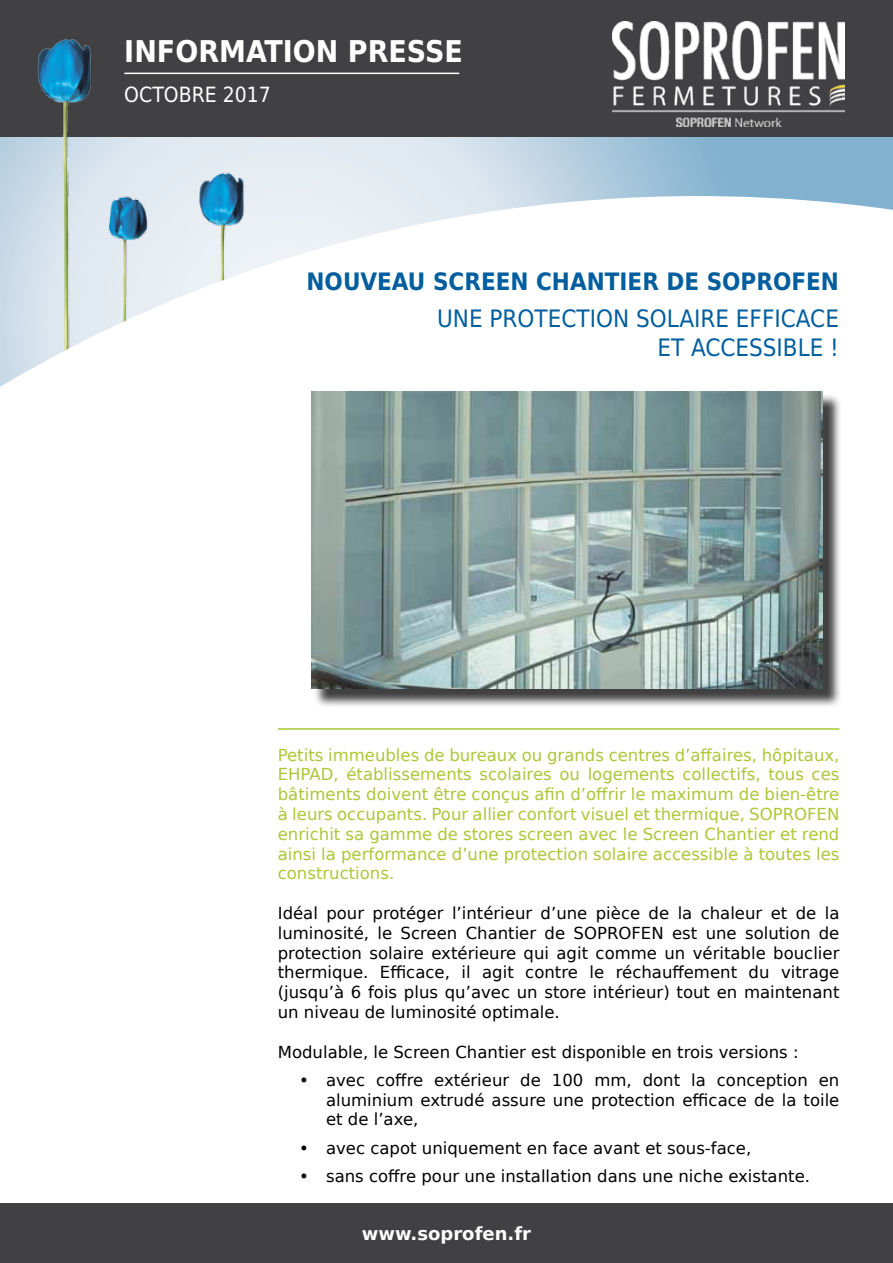
<style>
.page{position:relative;width:893px;height:1263px;background:#fff}
.page>*{position:absolute;margin:0;border:0;box-sizing:border-box;transform-origin:0 0}
.t1{font:700 30px "DejaVu Sans Condensed";color:#fff}
.t2{font:24px/28.8px "DejaVu Sans Condensed";color:#005e9e}
.t3{font:700 24px "DejaVu Sans Condensed";color:#005e9e}
.t4{font:21px "DejaVu Sans Condensed";color:#fff}
.t5{font:700 18px "DejaVu Sans";color:#fff}
.t6{font:16.5px/19.8px "DejaVu Sans";color:#000;text-align:justify}
.t7{font:16.5px/19.8px "DejaVu Sans";color:#abc737;text-align:justify}
</style>
<div class="page">
<svg style="left:0;top:136px;width:893px;height:251px"></svg>
<div style="left:0;top:1203px;width:893px;height:60px;background:#414042"></div>
<div style="left:0;top:0;width:893px;height:136px;background:#414042"></div>
<img style="left:13px;top:39px;width:214px;height:340px">
<hr style="left:124px;top:73px;width:335px;height:1px;background:#fff">
<img style="left:99px;top:146px;width:175px;height:187px">
<hr style="left:278px;top:728px;width:561px;height:2px;background:#abc737">
<img style="left:612px;top:22px;width:232px;height:104px">
<div style="left:314px;top:393px;width:528px;height:315px;background:#000;opacity:.75"></div>
<img style="left:311px;top:391px;width:512px;height:298px">
<h1 class="t1" style="left:124px;top:26px;width:340px">INFORMATION PRESSE</h1>
<p class="t4" style="left:124px;top:77px;width:148px">OCTOBRE 2017</p>
<h2 class="t3" style="left:307px;top:261px;width:174px">NOUVEAU SCREEN</h2>
<h2 class="t3" style="left:536px;top:261px;width:50px">CHANTIER</h2>
<h2 class="t3" style="left:666px;top:261px;width:58px">DE SOPROFEN</h2>
<h2 class="t2" style="left:657px;top:303px;width:131px;text-indent:-220px">UNE PROTECTION SOLAIRE EFFICACE<br>ET ACCESSIBLE</h2>
<h2 class="t2" style="left:830px;top:332px;width:10px">!</h2>
<p class="t7" style="left:278px;top:744px;width:563px">Petits immeubles de bureaux ou grands centres d’affaires, hôpitaux, EHPAD, établissements scolaires ou logements collectifs, tous ces bâtiments doivent être conçus afin d’offrir le maximum de bien-être à leurs occupants. Pour allier confort visuel et thermique, SOPROFEN enrichit sa gamme de stores screen avec le Screen Chantier et rend ainsi la performance d’une protection solaire accessible à toutes les constructions.</p>
<p class="t6" style="left:278px;top:903px;width:563px">Idéal pour protéger l’intérieur d’une pièce de la chaleur et de la luminosité, le Screen Chantier de SOPROFEN est une solution de protection solaire extérieure qui agit comme un véritable bouclier thermique. Efficace, il agit contre le réchauffement du vitrage (jusqu’à 6 fois plus qu’avec un store intérieur) tout en maintenant un niveau de luminosité optimale.</p>
<p class="t6" style="left:278px;top:1041px;width:522px">Modulable, le Screen Chantier est disponible en trois versions :</p>
<p class="t6" style="left:326px;top:1070px;width:515px;text-indent:-27px">• avec coffre extérieur de 100 mm, dont la conception en aluminium extrudé assure une protection efficace de la toile et de l’axe,</p>
<p class="t6" style="left:299px;top:1138px;width:454px">• avec capot uniquement en face avant et sous-face,</p>
<p class="t6" style="left:299px;top:1166px;width:512px">• sans coffre pour une installation dans une niche existante.</p>
<p class="t5" style="left:362px;top:1219px;width:171px">www.soprofen.fr</p>
</div>
